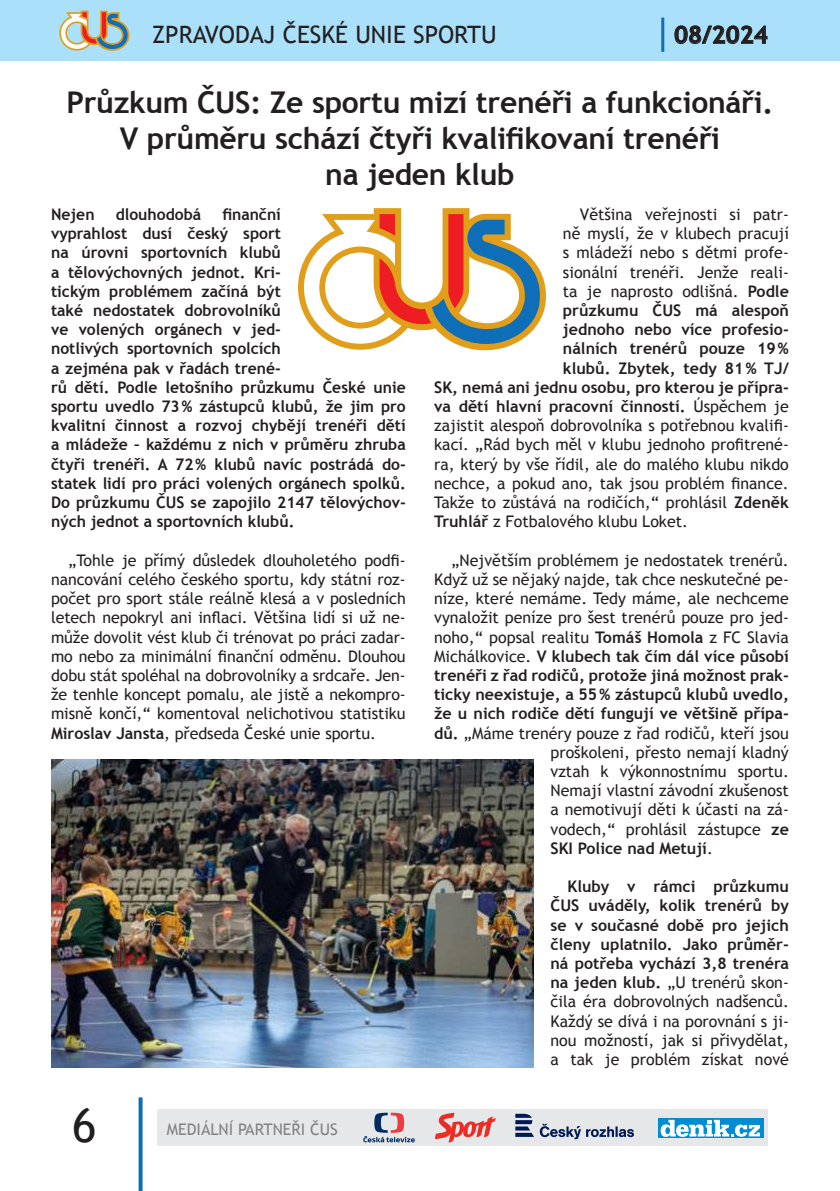
<style>
.page{position:relative;width:840px;height:1191px;background:#fff}
.page>*{position:absolute;margin:0;border:0;box-sizing:border-box;transform-origin:0 0}
.t1{font:46.4px "Trebuchet MS";color:#231f20}
.t2{font:700 30px/36px "Trebuchet MS";letter-spacing:-.01em;color:#231f20;text-align:center}
.t3{font:24px "Trebuchet MS";color:#231f20}
.t4{font:700 24px "Trebuchet MS";color:#231f20}
.t5{font:16px/19.2px "Trebuchet MS";color:#231f20;text-align:justify}
.t6{font:700 16px/19.2px "Trebuchet MS";color:#231f20}
.t7{font:16px "Trebuchet MS";color:#808285}
.s1{font-weight:700}
.s2{font-weight:400}
</style>
<div class="page">
<div style="left:0;top:0;width:839px;height:61px;background:#aae0f9"></div>
<svg style="left:59px;top:11px;width:70px;height:40px"></svg>
<svg style="left:674px;top:25px;width:93px;height:19px"></svg>
<hr style="left:661px;top:18px;width:3px;height:34px;background:#0f6eb8">
<svg style="left:138px;top:1097px;width:4px;height:94px"></svg>
<div style="left:158px;top:1109px;width:609px;height:36px;background:#e6e7e9"></div>
<svg style="left:434px;top:1112px;width:61px;height:30px"></svg>
<svg style="left:363px;top:1112px;width:51px;height:30px"></svg>
<svg style="left:515px;top:1113px;width:18px;height:23px"></svg>
<svg style="left:539px;top:1123px;width:94px;height:16px"></svg>
<svg style="left:658px;top:1118px;width:105px;height:20px"></svg>
<svg style="left:660px;top:1119px;width:99px;height:17px"></svg>
<img style="left:51px;top:760px;width:482px;height:307px">
<svg style="left:298px;top:208px;width:247px;height:142px"></svg>
<h3 class="t3" style="left:152px;top:21px;width:346px">ZPRAVODAJ ČESKÉ UNIE SPORTU</h3>
<h3 class="t4" style="left:673px;top:21px;width:95px">08/2024</h3>
<h2 class="t2" style="left:66px;top:84px;width:708px">Průzkum ČUS: Ze sportu mizí trenéři a funkcionáři.<br>V průměru schází čtyři kvali昀椀kovaní trenéři<br>na jeden klub</h2>
<p class="t6" style="left:51px;top:205px;width:45px">Nejen</p>
<p class="t6" style="left:116px;top:205px;width:87px">dlouhodobá</p>
<p class="t5" style="left:579px;top:205px;width:210px">Většina veřejnosti si patr-</p>
<p class="t5" style="left:562px;top:224px;width:227px">ně myslí, že v klubech pracují</p>
<p class="t5" style="left:562px;top:243px;width:227px">s mládeží nebo s dětmi profe-</p>
<p class="t5" style="left:562px;top:262px;width:227px">sionální trenéři. Jenže reali-</p>
<p class="t5" style="left:562px;top:282px;width:227px">ta je naprosto odlišná. <span class="s1">Podle</span></p>
<p class="t6" style="left:562px;top:301px;width:227px">průzkumu ČUS má alespoň</p>
<p class="t6" style="left:562px;top:320px;width:227px">jednoho nebo více profesio-</p>
<p class="t6" style="left:562px;top:339px;width:227px">nálních trenérů pouze 19 %</p>
<p class="t6" style="left:562px;top:358px;width:227px">klubů. Zbytek, tedy 81 % TJ/</p>
<p class="t6" style="left:434px;top:377px;width:356px">SK, nemá ani jednu osobu, pro kterou je přípra-</p>
<p class="t6" style="left:434px;top:397px;width:356px">va dětí hlavní pracovní činností. <span class="s2">Úspěchem je</span></p>
<p class="t5" style="left:434px;top:416px;width:356px">zajistit alespoň dobrovolníka s potřebnou kvali昀椀-</p>
<p class="t5" style="left:434px;top:435px;width:356px">kací. „Rád bych měl v klubu jednoho pro昀椀trené-</p>
<p class="t5" style="left:434px;top:454px;width:356px">ra, který by vše řídil, ale do malého klubu nikdo</p>
<p class="t5" style="left:434px;top:474px;width:356px">nechce, a pokud ano, tak jsou problém 昀椀nance.</p>
<p class="t5" style="left:434px;top:493px;width:356px">Takže to zůstává na rodičích,“ prohlásil <span class="s1">Zdeněk</span></p>
<p class="t5" style="left:434px;top:512px;width:255px"><span class="s1">Truhlář</span> z Fotbalového klubu Loket.</p>
<p class="t5" style="left:451px;top:550px;width:339px">„Největším problémem je nedostatek trenérů.</p>
<p class="t5" style="left:434px;top:570px;width:356px">Když už se nějaký najde, tak chce neskutečné pe-</p>
<p class="t5" style="left:434px;top:589px;width:356px">níze, které nemáme. Tedy máme, ale nechceme</p>
<p class="t5" style="left:434px;top:608px;width:356px">vynaložit peníze pro šest trenérů pouze pro jed-</p>
<p class="t5" style="left:434px;top:627px;width:356px">noho,“ popsal realitu <span class="s1">Tomáš Homola</span> z FC Slavia</p>
<p class="t6" style="left:434px;top:646px;width:356px"><span class="s2">Michálkovice.</span> V klubech tak čím dál více působí</p>
<p class="t6" style="left:434px;top:665px;width:356px">trenéři z řad rodičů, protože jiná možnost prak-</p>
<p class="t6" style="left:434px;top:685px;width:356px">ticky neexistuje, a 55 % zástupců klubů uvedlo,</p>
<p class="t6" style="left:434px;top:704px;width:356px">že u nich rodiče dětí fungují ve většině přípa-</p>
<p class="t5" style="left:434px;top:723px;width:356px"><span class="s1">dů.</span> „Máme trenéry pouze z řad rodičů, kteří jsou</p>
<p class="t5" style="left:550px;top:742px;width:240px">proškoleni, přesto nemají kladný</p>
<p class="t5" style="left:550px;top:762px;width:240px">vztah k výkonnostnímu sportu.</p>
<p class="t5" style="left:550px;top:781px;width:240px">Nemají vlastní závodní zkušenost</p>
<p class="t5" style="left:550px;top:800px;width:240px">a nemotivují děti k účasti na zá-</p>
<p class="t5" style="left:550px;top:819px;width:240px">vodech,“ prohlásil zástupce <span class="s1">ze</span></p>
<p class="t6" style="left:550px;top:838px;width:164px">SKI Police nad Metují<span class="s2">.</span></p>
<p class="t6" style="left:550px;top:877px;width:240px;text-align:justify;text-indent:17px">Kluby v rámci průzkumu ČUS uváděly, kolik trenérů by se v současné době pro jejich členy uplatnilo. Jako průměr&shy;ná potřeba vychází 3,8 trenéra na jeden klub. <span class="s2">„U trenérů skon&shy;čila éra dobrovolných nadšenců.<br>Každý se dívá i na porovnání s ji&shy;nou možností, jak si přivydělat, a tak je problém získat nové</span></p>
<p class="t6" style="left:51px;top:205px;width:356px;text-indent:171px">昀椀nanční<br>vyprahlost dusí český sport<br>na úrovni sportovních klubů<br>a tělovýchovných jednot. Kri-<br>tickým problémem začíná být<br>také nedostatek dobrovolníků<br>ve volených orgánech v jed-<br>notlivých sportovních spolcích<br>a zejména pak v řadách trené-<br>rů dětí. Podle letošního průzkumu České unie sportu uvedlo 73 % zástupců klubů, že jim pro kvalitní činnost a rozvoj chybějí trenéři dětí a mládeže – každému z nich v průměru zhruba čtyři trenéři. A 72 % klubů navíc postrádá do&shy;statek lidí pro práci volených orgánech spolků.<br>Do průzkumu ČUS se zapojilo 2147 tělovýchov&shy;ných jednot a sportovních klubů.</p>
<p class="t5" style="left:51px;top:550px;width:356px;text-indent:17px">„Tohle je přímý důsledek dlouholetého pod昀椀&shy;nancování celého českého sportu, kdy státní roz&shy;počet pro sport stále reálně klesá a v posledních letech nepokryl ani in昀氀aci. Většina lidí si už ne&shy;může dovolit vést klub či trénovat po práci zadar&shy;mo nebo za minimální 昀椀nanční odměnu. Dlouhou dobu stát spoléhal na dobrovolníky a srdcaře. Jen&shy;že tenhle koncept pomalu, ale jistě a nekompro&shy;misně končí,“ komentoval nelichotivou statistiku <span class="s1">Miroslav Jansta</span>, předseda České unie sportu.</p>
<h1 class="t1" style="left:72px;top:1097px;width:26px">6</h1>
<p class="t7" style="left:167px;top:1119px;width:172px">MEDIÁLNÍ PARTNEŘI ČUS</p>
</div>
